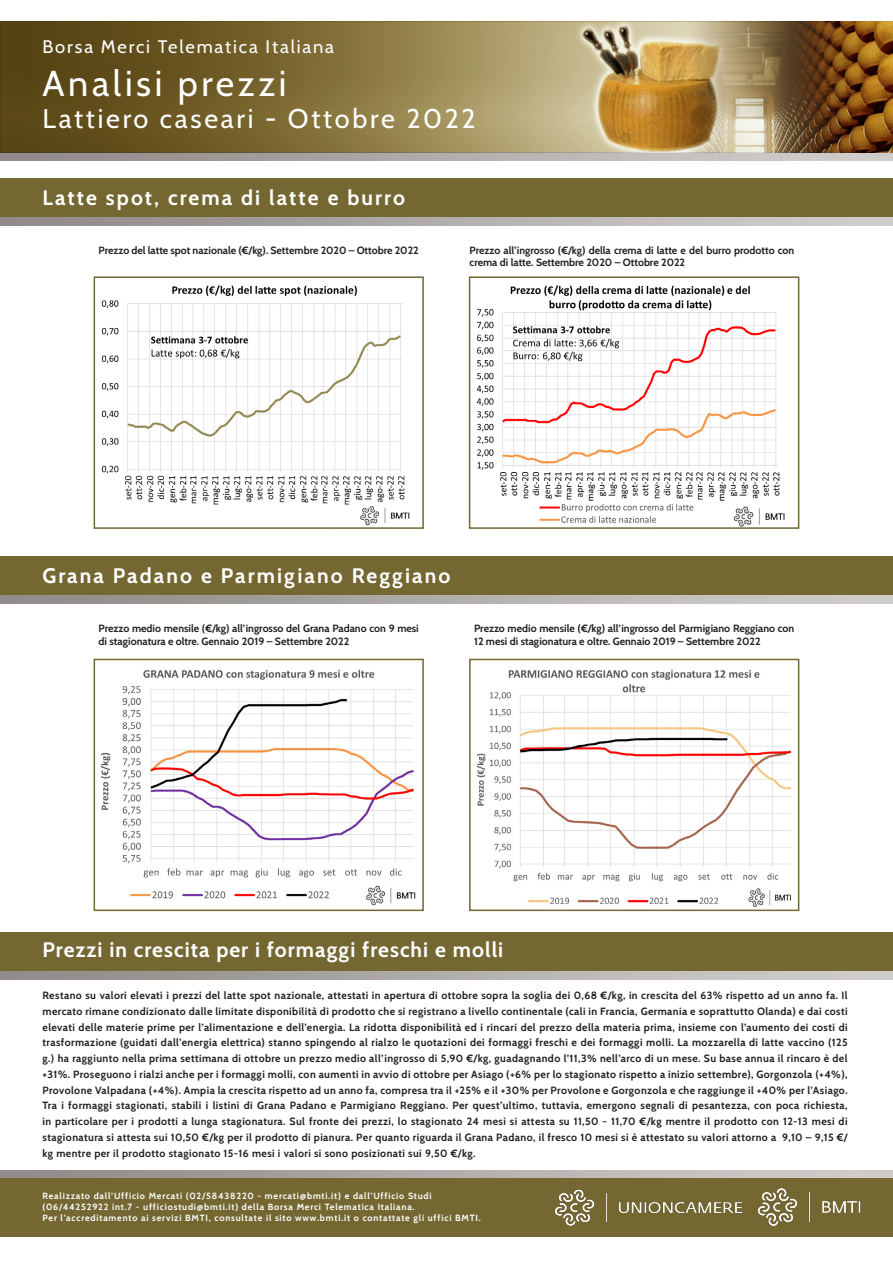
<style>
.page{position:relative;width:893px;height:1263px;background:#fff}
.page>*{position:absolute;margin:0;border:0;box-sizing:border-box;transform-origin:0 0}
.t1{font:36px "Cabin";letter-spacing:.1em;color:#fff}
.t2{font:27px "Cabin";letter-spacing:.1em;color:#fff}
.t3{font:700 21px "Cabin";letter-spacing:.09em;color:#fff}
.t4{font:700 21px "Cabin";letter-spacing:.05em;color:#fff}
.t5{font:18.15px "Cabin";letter-spacing:.1em;color:#fff}
.t6{font:700 10.5px/15.8px "Cabin";color:#231f20}
.t7{font:700 9px "Cabin";letter-spacing:.09em;color:#fff}
</style>
<div class="page">
<div style="left:0;top:1177px;width:893px;height:59px;background:#746732"></div>
<div style="left:0;top:932px;width:893px;height:39px;background:#746732"></div>
<div style="left:0;top:556px;width:893px;height:39px;background:#746732"></div>
<div style="left:0;top:178px;width:893px;height:39px;background:#746732"></div>
<img style="left:0;top:152px;width:893px;height:9px">
<img style="left:757px;top:1189px;width:104px;height:36px">
<img style="left:555px;top:1189px;width:188px;height:37px">
<img style="left:101px;top:285px;width:309px;height:241px">
<div style="left:94px;top:276px;width:330px;height:253px;border:2px solid #746732"></div>
<img style="left:476px;top:285px;width:309px;height:241px">
<div style="left:469px;top:276px;width:330px;height:253px;border:2px solid #746732"></div>
<img style="left:100px;top:669px;width:316px;height:237px">
<div style="left:94px;top:659px;width:330px;height:252px;border:2px solid #746732"></div>
<img style="left:476px;top:670px;width:316px;height:237px">
<div style="left:469px;top:659px;width:330px;height:252px;border:2px solid #746732"></div>
<svg style="left:0;top:21px;width:893px;height:131px;background:#8c7542"></svg>
<p class="t5" style="left:43px;top:32px;width:293px">Borsa Merci Telematica Italiana</p>
<p class="t1" style="left:43px;top:55px;width:246px">Analisi prezzi</p>
<p class="t2" style="left:43px;top:98px;width:435px">Lattiero caseari - Ottobre 2022</p>
<p class="t3" style="left:43px;top:182px;width:364px">Latte spot, crema di latte e burro</p>
<p class="t6" style="left:99px;top:241px;width:322px">Prezzo del latte spot nazionale (€/kg). Settembre 2020 – Ottobre 2022</p>
<p class="t6" style="left:470px;top:243px;width:326px;line-height:12.6px">Prezzo all’ingrosso (€/kg) della crema di latte e del burro prodotto con crema di latte. Settembre 2020 – Ottobre 2022</p>
<p class="t3" style="left:43px;top:559px;width:409px">Grana Padano e Parmigiano Reggiano</p>
<p class="t6" style="left:99px;top:622px;width:322px;line-height:12.6px">Prezzo medio mensile (€/kg) all’ingrosso del Grana Padano con 9 mesi di stagionatura e oltre. Gennaio 2019 – Settembre 2022</p>
<p class="t6" style="left:474px;top:622px;width:322px;line-height:12.6px">Prezzo medio mensile (€/kg) all’ingrosso del Parmigiano Reggiano con<br>12 mesi di stagionatura e oltre. Gennaio 2019 – Settembre 2022</p>
<p class="t4" style="left:43px;top:933px;width:462px">Prezzi in crescita per i formaggi freschi e molli</p>
<p class="t6" style="left:43px;top:987px;width:807px;text-align:justify">Restano su valori elevati i prezzi del latte spot nazionale, attestati in apertura di ottobre sopra la soglia dei 0,68 €/kg, in crescita del 63% rispetto ad un anno fa. Il mercato rimane condizionato dalle limitate disponibilità di prodotto che si registrano a livello continentale (cali in Francia, Germania e soprattutto Olanda) e dai costi elevati delle materie prime per l’alimentazione e dell’energia. La ridotta disponibilità ed i rincari del prezzo della materia prima, insieme con l’aumento dei costi di trasformazione (guidati dall’energia elettrica) stanno spingendo al rialzo le quotazioni dei formaggi freschi e dei formaggi molli. La mozzarella di latte vaccino (125 g.) ha raggiunto nella prima settimana di ottobre un prezzo medio all’ingrosso di 5,90 €/kg, guadagnando l’11,3% nell’arco di un mese. Su base annua il rincaro è del +31%. Proseguono i rialzi anche per i formaggi molli, con aumenti in avvio di ottobre per Asiago (+6% per lo stagionato rispetto a inizio settembre), Gorgonzola (+4%), Provolone Valpadana (+4%). Ampia la crescita rispetto ad un anno fa, compresa tra il +25% e il +30% per Provolone e Gorgonzola e che raggiunge il +40% per l’Asiago.</p>
<p class="t6" style="left:43px;top:1097px;width:807px;text-align:justify">Tra i formaggi stagionati, stabili i listini di Grana Padano e Parmigiano Reggiano. Per quest’ultimo, tuttavia, emergono segnali di pesantezza, con poca richiesta, in particolare per i prodotti a lunga stagionatura. Sul fronte dei prezzi, lo stagionato 24 mesi si attesta su 11,50 - 11,70 €/kg mentre il prodotto con 12-13 mesi di stagionatura si attesta sui 10,50 €/kg per il prodotto di pianura. Per quanto riguarda il Grana Padano, il fresco 10 mesi si è attestato su valori attorno a 9,10 – 9,15 €/ kg mentre per il prodotto stagionato 15-16 mesi i valori si sono posizionati sui 9,50 €/kg.</p>
<p class="t7" style="left:43px;top:1189px;width:391px">Realizzato dall’Ufficio Mercati (02/58438220 - mercati@bmti.it) e dall’Ufficio Studi</p>
<p class="t7" style="left:43px;top:1200px;width:374px">(06/44252922 int.7 - ufficiostudi@bmti.it) della Borsa Merci Telematica Italiana.</p>
<p class="t7" style="left:43px;top:1211px;width:440px">Per l’accreditamento ai servizi BMTI, consultate il sito www.bmti.it o contattate gli uffici BMTI.</p>
</div>
